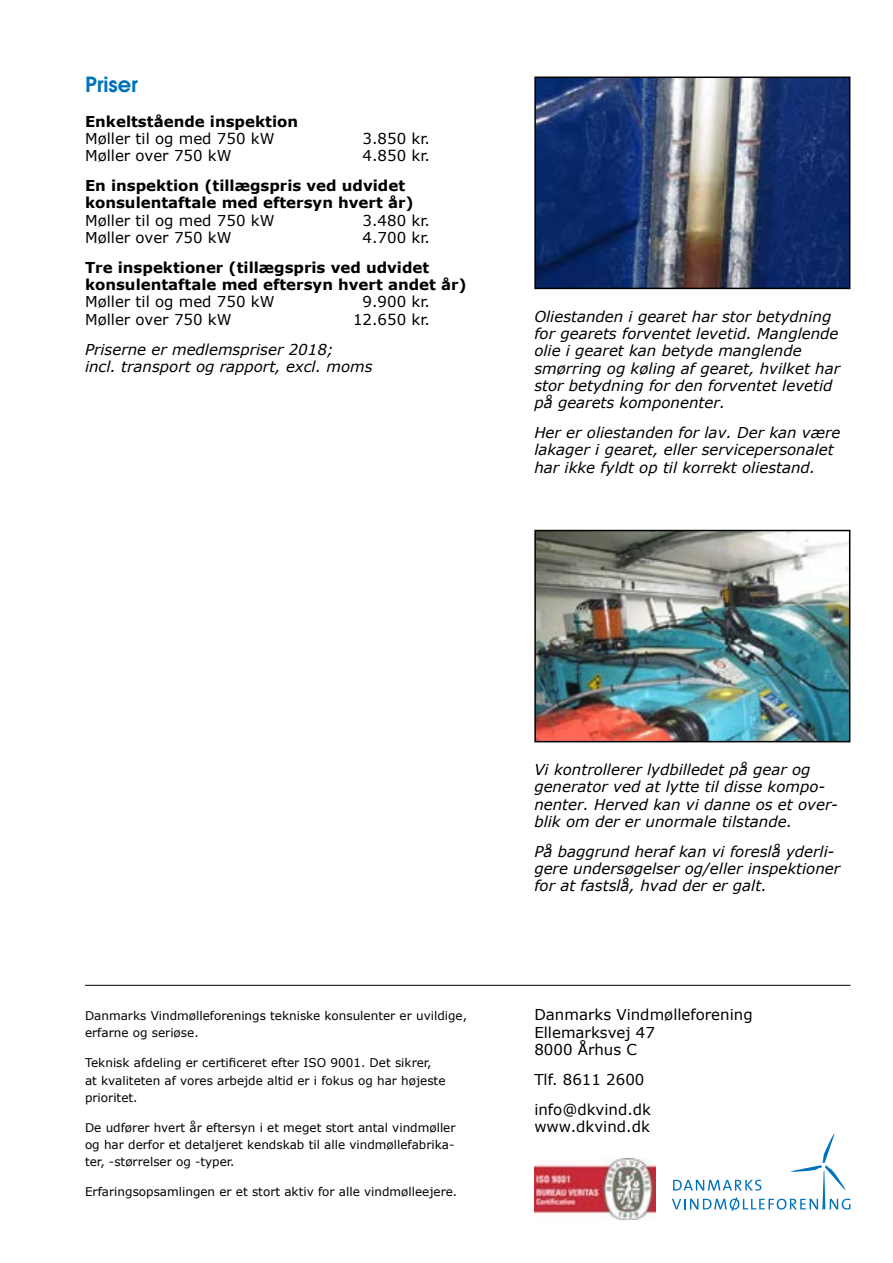
<style>
.page{position:relative;width:893px;height:1263px;background:#fff}
.page>*{position:absolute;margin:0;border:0;box-sizing:border-box;transform-origin:0 0}
.t1{font:600 21px "Avant Garde";color:#0072bc}
.t2{font:italic 15px/17.2px "Verdana";color:#000}
.t3{font:15px/17.2px "Verdana";color:#000}
.t4{font:700 15px/17.2px "Verdana";color:#000}
.t5{font:12px/17.2px "Verdana";color:#000}
</style>
<div class="page">
<img style="left:537px;top:80px;width:310px;height:206px">
<div style="left:534px;top:77px;width:316px;height:212px;border:2px solid #000"></div>
<img style="left:537px;top:533px;width:310px;height:206px">
<div style="left:534px;top:530px;width:316px;height:212px;border:2px solid #000"></div>
<img style="left:534px;top:1158px;width:122px;height:61px">
<svg style="left:672px;top:1134px;width:178px;height:77px"></svg>
<hr style="left:85px;top:985px;width:765px;height:1px;background:#000">
<h1 class="t1" style="left:85px;top:71px;width:54px">Priser</h1>
<p class="t4" style="left:85px;top:112px;width:215px">Enkeltstående inspektion</p>
<p class="t3" style="left:85px;top:130px;width:191px">Møller til og med 750 kW</p>
<p class="t3" style="left:363px;top:130px;width:69px">3.850 kr.</p>
<p class="t3" style="left:85px;top:147px;width:148px">Møller over 750 kW</p>
<p class="t3" style="left:363px;top:147px;width:69px">4.850 kr.</p>
<p class="t4" style="left:85px;top:177px;width:330px">En inspektion (tillægspris ved udvidet konsulentaftale med eftersyn hvert år)</p>
<p class="t3" style="left:85px;top:211px;width:191px">Møller til og med 750 kW</p>
<p class="t3" style="left:363px;top:211px;width:69px">3.480 kr.</p>
<p class="t3" style="left:85px;top:229px;width:148px">Møller over 750 kW</p>
<p class="t3" style="left:363px;top:229px;width:69px">4.700 kr.</p>
<p class="t4" style="left:85px;top:258px;width:383px">Tre inspektioner (tillægspris ved udvidet konsulentaftale med eftersyn hvert andet år)</p>
<p class="t3" style="left:85px;top:293px;width:191px">Møller til og med 750 kW</p>
<p class="t3" style="left:363px;top:293px;width:69px">9.900 kr.</p>
<p class="t3" style="left:85px;top:310px;width:148px">Møller over 750 kW</p>
<p class="t3" style="left:353px;top:310px;width:79px">12.650 kr.</p>
<p class="t2" style="left:85px;top:340px;width:289px">Priserne er medlemspriser 2018;<br>incl. transport og rapport, excl. moms</p>
<p class="t2" style="left:534px;top:308px;width:307px">Oliestanden i gearet har stor betydning for gearets forventet levetid. Manglende olie i gearet kan betyde manglende smørring og køling af gearet, hvilket har stor betydning for den forventet levetid på gearets komponenter.</p>
<p class="t2" style="left:534px;top:424px;width:308px">Her er oliestanden for lav. Der kan være lakager i gearet, eller servicepersonalet har ikke fyldt op til korrekt oliestand.</p>
<p class="t5" style="left:85px;top:1007px;width:384px">Danmarks Vindmølleforenings tekniske konsulenter er uvildige, erfarne og seriøse.</p>
<p class="t5" style="left:85px;top:1054px;width:362px">Teknisk afdeling er certificeret efter ISO 9001. Det sikrer, at kvaliteten af vores arbejde altid er i fokus og har højeste prioritet.</p>
<p class="t5" style="left:85px;top:1119px;width:372px;text-align:justify">De udfører hvert år eftersyn i et meget stort antal vindmøller og har derfor et detaljeret kendskab til alle vindmøllefabrika&shy;ter, -størrelser og -typer.</p>
<p class="t5" style="left:85px;top:1183px;width:374px">Erfaringsopsamlingen er et stort aktiv for alle vindmølleejere.</p>
<p class="t2" style="left:534px;top:761px;width:305px">Vi kontrollerer lydbilledet på gear og generator ved at lytte til disse kompo&shy;nenter. Herved kan vi danne os et over&shy;blik om der er unormale tilstande.</p>
<p class="t2" style="left:534px;top:843px;width:307px">På baggrund heraf kan vi foreslå yderli&shy;gere undersøgelser og/eller inspektioner for at fastslå, hvad der er galt.</p>
<p class="t3" style="left:534px;top:1006px;width:220px">Danmarks Vindmølleforening<br>Ellemarksvej 47<br>8000 Århus C</p>
<p class="t3" style="left:534px;top:1064px;width:118px;line-height:30px">Tlf. 8611 2600 info@dkvind.dk</p>
<p class="t3" style="left:534px;top:1118px;width:117px">www.dkvind.dk</p>
</div>
